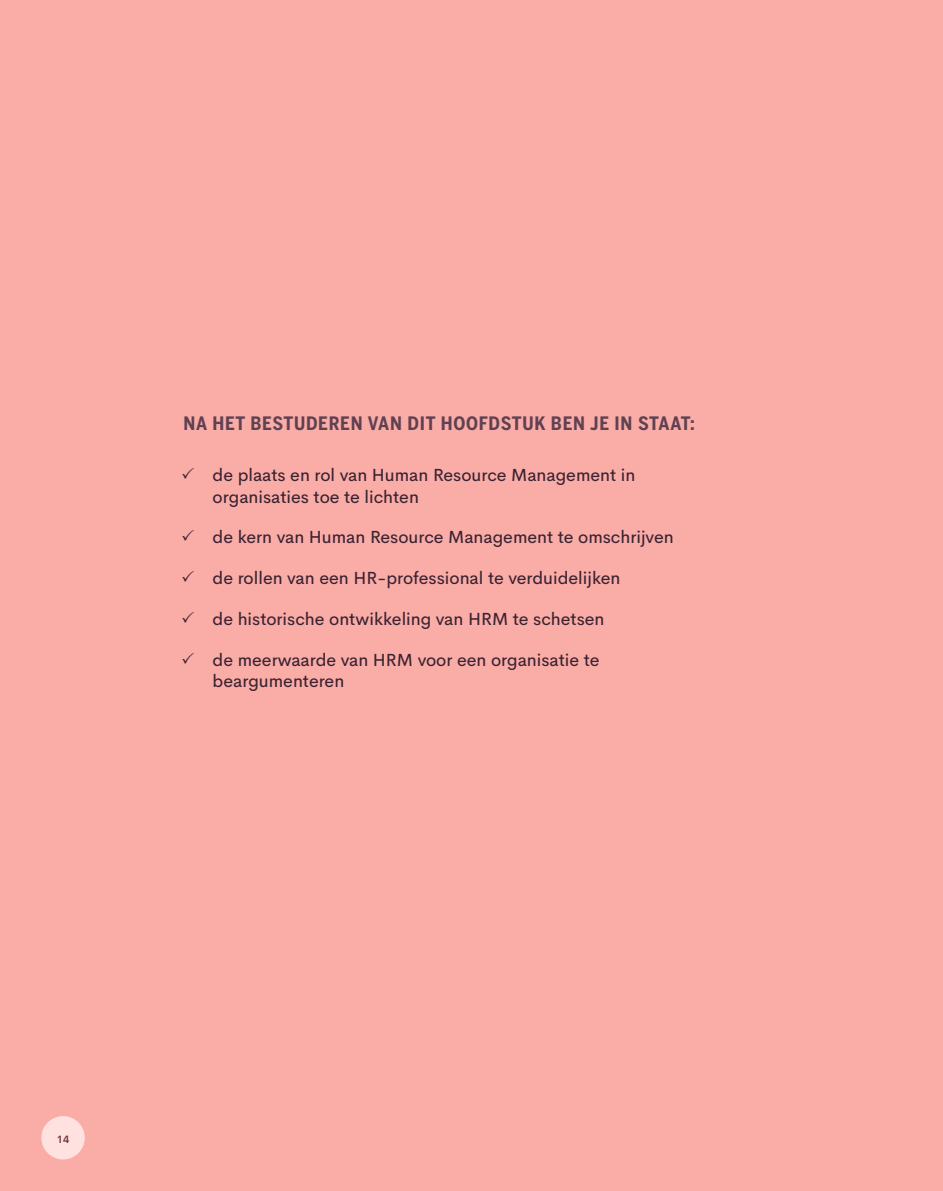
<style>
.page{position:relative;width:943px;height:1191px;background:#faaca6}
.page>*{position:absolute;margin:0;border:0;box-sizing:border-box;transform-origin:0 0}
.t1{font:700 condensed 18.38px "Benton Sans";letter-spacing:.04em;color:#5f4152}
.t2{font:17.5px/21px "Cerebri Sans";color:#392232}
.t3{font:600 10.5px "Cerebri Sans";color:#6c313d}
</style>
<div class="page">
<div style="left:41px;top:1116px;width:44px;height:43px;background:#ffe1df;border-radius:50%"></div>
<p class="t1" style="left:184px;top:412px;width:513px">NA HET BESTUDEREN VAN DIT HOOFDSTUK BEN JE IN STAAT:</p>
<p class="t2" style="left:213px;top:463px;width:424px;text-indent:-31px">✓ de plaats en rol van Human Resource Management in organisaties toe te lichten</p>
<p class="t2" style="left:181px;top:525px;width:494px">✓ de kern van Human Resource Management te omschrijven</p>
<p class="t2" style="left:181px;top:566px;width:441px">✓ de rollen van een HR-professional te verduidelijken</p>
<p class="t2" style="left:181px;top:607px;width:425px">✓ de historische ontwikkeling van HRM te schetsen</p>
<p class="t2" style="left:213px;top:648px;width:388px;text-indent:-32px">✓ de meerwaarde van HRM voor een organisatie te beargumenteren</p>
<p class="t3" style="left:57px;top:1130px;width:14px">14</p>
</div>
